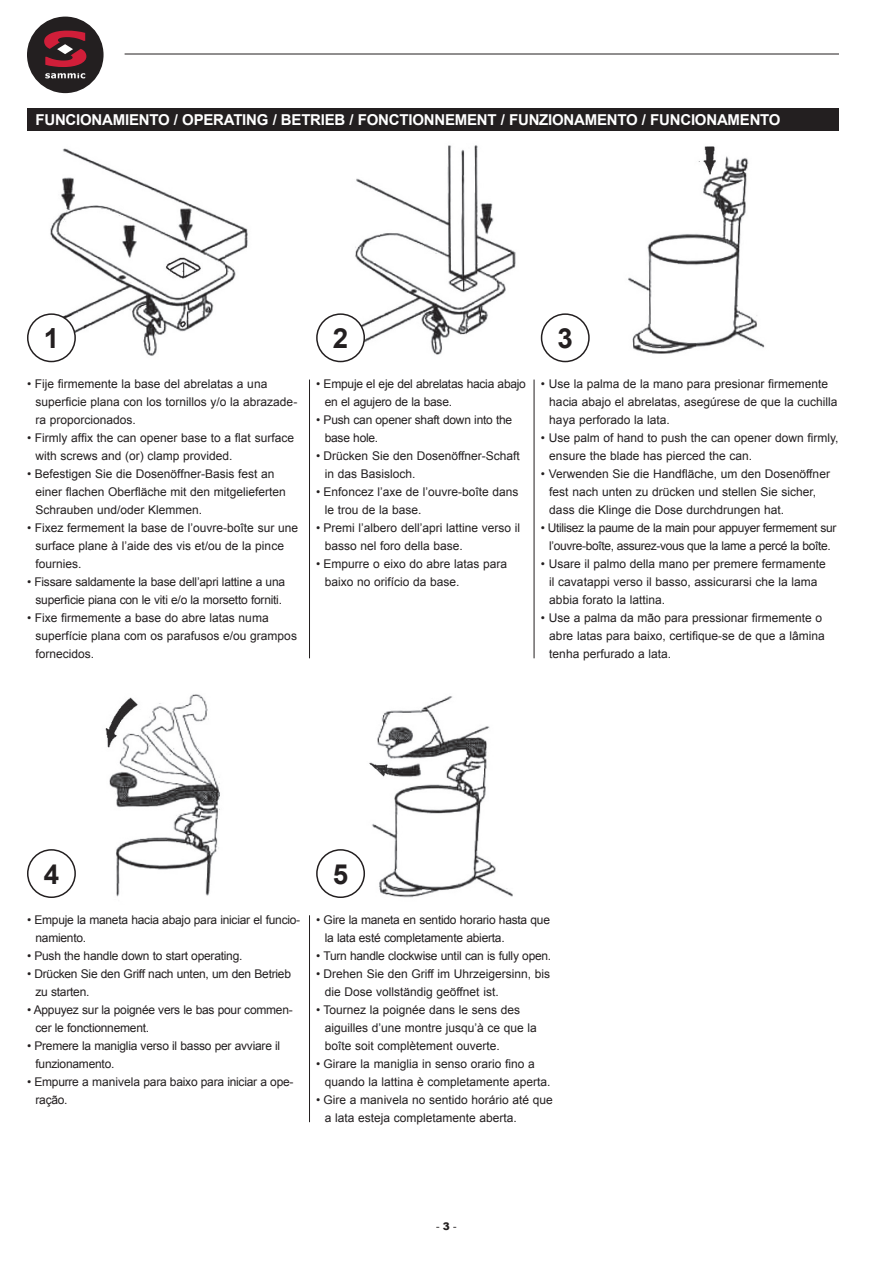
<style>
.page{position:relative;width:893px;height:1263px;background:#fff}
.page>*{position:absolute;margin:0;border:0;box-sizing:border-box;transform-origin:0 0}
.t1{font:700 27.75px "Arial";color:#231f20}
.t2{font:700 15px "Arial";letter-spacing:-.015em;color:#fff}
.t3{font:12px/18px "Arial";color:#231f20}
.t4{font:12px/18px "Arial";letter-spacing:-.02em;color:#231f20}
.t5{font:12px/18px "Arial";letter-spacing:-.03em;color:#231f20;text-align:center}
.t6{font:10.5px "Arial";color:#231f20}
.s1{font-weight:900}
</style>
<div class="page">
<hr style="left:125px;top:54px;width:714px;height:1px;background:#231f20">
<div style="left:27px;top:17px;width:77px;height:76px;background:#231f20;border-radius:50%"></div>
<svg style="left:44px;top:31px;width:42px;height:36px"></svg>
<svg style="left:45px;top:73px;width:40px;height:5px"></svg>
<img style="left:27px;top:148px;width:221px;height:215px">
<img style="left:27px;top:694px;width:193px;height:204px">
<div style="left:28px;top:314px;width:47px;height:47px;background:#fff;border-radius:50%"></div>
<div style="left:27px;top:313px;width:49px;height:49px;border:2px solid #231f20;border-radius:50%"></div>
<div style="left:28px;top:850px;width:47px;height:47px;background:#fff;border-radius:50%"></div>
<div style="left:27px;top:849px;width:49px;height:49px;border:2px solid #231f20;border-radius:50%"></div>
<hr style="left:309px;top:380px;width:1px;height:278px;background:#231f20">
<hr style="left:309px;top:915px;width:1px;height:207px;background:#231f20">
<hr style="left:534px;top:380px;width:1px;height:278px;background:#231f20">
<img style="left:586px;top:146px;width:179px;height:208px">
<img style="left:345px;top:145px;width:171px;height:217px">
<img style="left:345px;top:696px;width:168px;height:202px">
<div style="left:27px;top:109px;width:812px;height:22px;background:#231f20"></div>
<div style="left:317px;top:314px;width:47px;height:47px;background:#fff;border-radius:50%"></div>
<div style="left:316px;top:313px;width:49px;height:49px;border:2px solid #231f20;border-radius:50%"></div>
<div style="left:317px;top:850px;width:47px;height:47px;background:#fff;border-radius:50%"></div>
<div style="left:316px;top:849px;width:49px;height:49px;border:2px solid #231f20;border-radius:50%"></div>
<div style="left:542px;top:314px;width:47px;height:47px;background:#fff;border-radius:50%"></div>
<div style="left:541px;top:313px;width:49px;height:49px;border:2px solid #231f20;border-radius:50%"></div>
<p class="t2" style="left:36px;top:110px;width:747px">FUNCIONAMIENTO / OPERATING / BETRIEB / FONCTIONNEMENT / FUNZIONAMENTO / FUNCIONAMENTO</p>
<h1 class="t1" style="left:44px;top:320px;width:17px">1</h1>
<p class="t3" style="left:36px;top:375px;width:263px;text-indent:-9px">• Fije firmemente la base del abrelatas a una superficie plana con los tornillos y/o la abrazade&shy;ra proporcionados.</p>
<p class="t3" style="left:36px;top:429px;width:260px;text-indent:-9px">• Firmly affix the can opener base to a flat surface with screws and (or) clamp provided.</p>
<p class="t3" style="left:36px;top:465px;width:252px;text-indent:-9px">• Befestigen Sie die Dosenöffner-Basis fest an einer flachen Oberfläche mit den mitgelieferten<br>Schrauben und/oder Klemmen.</p>
<p class="t3" style="left:36px;top:519px;width:264px;text-indent:-9px">• Fixez fermement la base de l’ouvre-boîte sur une surface plane à l’aide des vis et/ou de la pince fournies.</p>
<p class="t4" style="left:27px;top:573px;width:260px;text-align:center">• Fissare saldamente la base dell’apri lattine a una superficie piana con le viti e/o la morsetto forniti.</p>
<p class="t3" style="left:36px;top:609px;width:263px;text-indent:-9px">• Fixe firmemente a base do abre latas numa superfície plana com os parafusos e/ou grampos fornecidos.</p>
<h1 class="t1" style="left:333px;top:320px;width:17px">2</h1>
<p class="t4" style="left:325px;top:375px;width:203px;text-indent:-9px">• Empuje el eje del abrelatas hacia abajo en el agujero de la base.</p>
<p class="t4" style="left:325px;top:411px;width:189px;text-indent:-9px">• Push can opener shaft down into the base hole.</p>
<p class="t3" style="left:325px;top:447px;width:197px;text-indent:-9px">• Drücken Sie den Dosenöffner-Schaft in das Basisloch.</p>
<p class="t3" style="left:325px;top:483px;width:195px;text-indent:-9px">• Enfoncez l’axe de l’ouvre-boîte dans le trou de la base.</p>
<p class="t3" style="left:325px;top:519px;width:197px;text-indent:-9px">• Premi l’albero dell’apri lattine verso il basso nel foro della base.</p>
<p class="t3" style="left:325px;top:555px;width:184px;text-indent:-9px">• Empurre o eixo do abre latas para baixo no orifício da base.</p>
<h1 class="t1" style="left:557px;top:320px;width:17px">3</h1>
<p class="t3" style="left:549px;top:375px;width:290px;text-indent:-9px">• Use la palma de la mano para presionar firmemente hacia abajo el abrelatas, asegúrese de que la cuchilla haya perforado la lata.</p>
<p class="t3" style="left:549px;top:429px;width:291px;text-indent:-9px">• Use palm of hand to push the can opener down firmly, ensure the blade has pierced the can.</p>
<p class="t3" style="left:549px;top:465px;width:282px;text-indent:-9px">• Verwenden Sie die Handfläche, um den Dosenöffner fest nach unten zu drücken und stellen Sie sicher, dass die Klinge die Dose durchdrungen hat.</p>
<p class="t5" style="left:541px;top:519px;width:297px">• Utilisez la paume de la main pour appuyer fermement sur l’ouvre-boîte, assurez-vous que la lame a percé la boîte.</p>
<p class="t3" style="left:549px;top:555px;width:278px;text-indent:-9px">• Usare il palmo della mano per premere fermamente il cavatappi verso il basso, assicurarsi che la lama abbia forato la lattina.</p>
<p class="t3" style="left:549px;top:609px;width:277px;text-indent:-9px">• Use a palma da mão para pressionar firmemente o abre latas para baixo, certifique-se de que a lâmina tenha perfurado a lata.</p>
<h1 class="t1" style="left:44px;top:856px;width:17px">4</h1>
<p class="t4" style="left:36px;top:911px;width:266px;text-indent:-9px">• Empuje la maneta hacia abajo para iniciar el funcio&shy;namiento.</p>
<p class="t4" style="left:27px;top:947px;width:217px">• Push the handle down to start operating.</p>
<p class="t4" style="left:36px;top:965px;width:257px;text-indent:-9px">• Drücken Sie den Griff nach unten, um den Betrieb zu starten.</p>
<p class="t4" style="left:36px;top:1001px;width:259px;text-indent:-9px">• Appuyez sur la poignée vers le bas pour commen&shy;cer le fonctionnement.</p>
<p class="t4" style="left:36px;top:1037px;width:246px;text-indent:-9px">• Premere la maniglia verso il basso per avviare il funzionamento.</p>
<p class="t4" style="left:36px;top:1073px;width:260px;text-indent:-9px">• Empurre a manivela para baixo para iniciar a ope&shy;ração.</p>
<h1 class="t1" style="left:333px;top:856px;width:17px">5</h1>
<p class="t4" style="left:325px;top:911px;width:227px;text-indent:-9px">• Gire la maneta en sentido horario hasta que la lata esté completamente abierta.</p>
<p class="t4" style="left:316px;top:947px;width:237px">• Turn handle clockwise until can is fully open.</p>
<p class="t3" style="left:325px;top:965px;width:227px;text-indent:-9px">• Drehen Sie den Griff im Uhrzeigersinn, bis die Dose vollständig geöffnet ist.</p>
<p class="t3" style="left:325px;top:1001px;width:214px;text-indent:-9px">• Tournez la poignée dans le sens des aiguilles d’une montre jusqu’à ce que la boîte soit complètement ouverte.</p>
<p class="t3" style="left:325px;top:1055px;width:227px;text-indent:-9px">• Girare la maniglia in senso orario fino a quando la lattina è completamente aperta.</p>
<p class="t3" style="left:325px;top:1091px;width:230px;text-indent:-8px">• Gire a manivela no sentido horário até que a lata esteja completamente aberta.</p>
<p class="t6" style="left:436px;top:1219px;width:22px">- <span class="s1">3</span> -</p>
</div>
